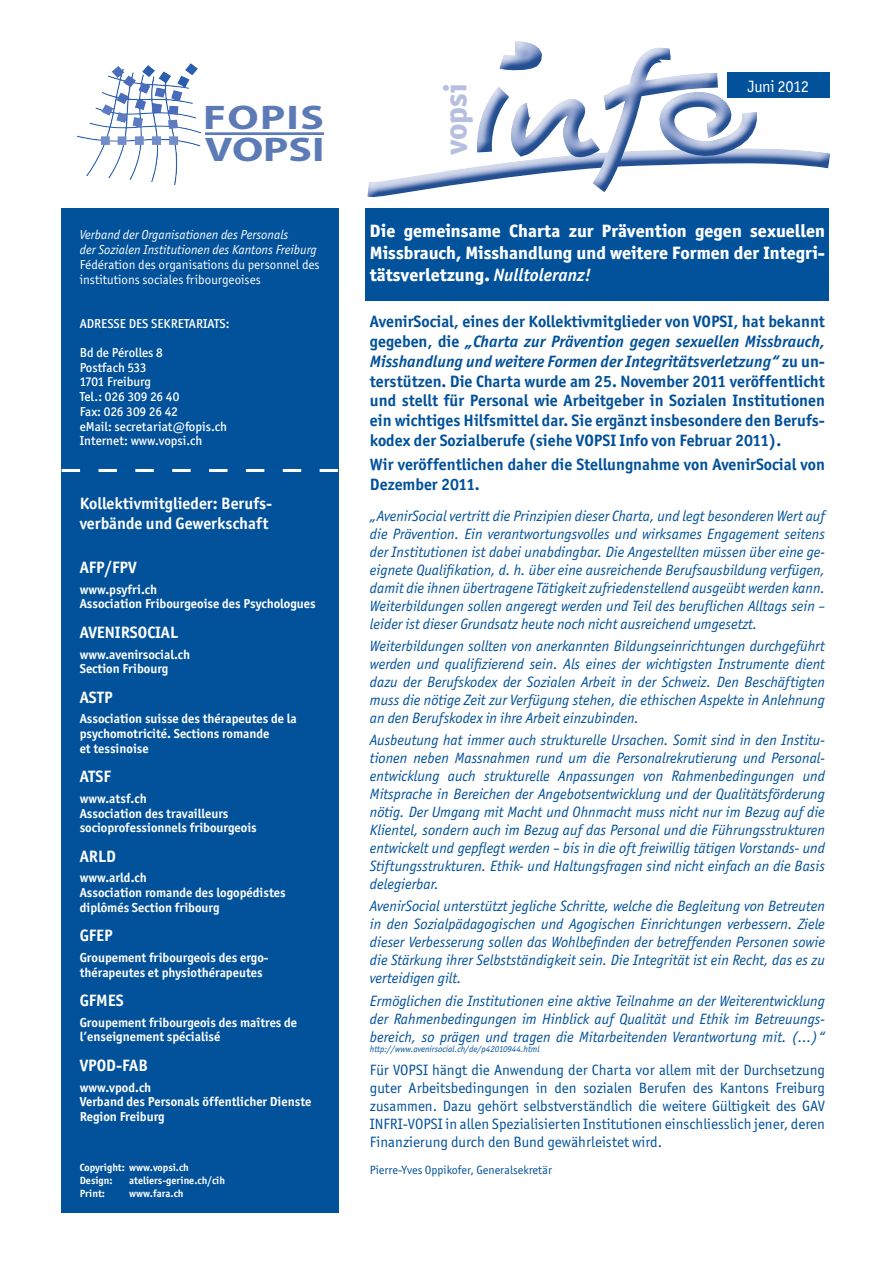
<style>
.page{position:relative;width:893px;height:1263px;background:#fff}
.page>*{position:absolute;margin:0;border:0;box-sizing:border-box;transform-origin:0 0}
.t1{font:700 34.2px/31.8px "Myriad Pro";letter-spacing:.015em;color:#5c7ab6;scale:1.27 1}
.t2{font:800 31.5px "Officina Sans ITC Std";color:#b6bfde}
.t3{font:800 18px/21.6px "Officina Sans ITC Std";color:#fff;text-align:justify}
.t4{font:700 16.5px/19.8px "Officina Sans ITC Std";color:#01519b;text-align:justify}
.t5{font:700 16.5px/19.8px "Officina Sans ITC Std";color:#fff}
.t6{font:16.5px "Officina Sans ITC Std";letter-spacing:-.02em;color:#fff}
.t7{font:italic 15px/18px "Officina Sans ITC Std";color:#01519b;text-align:justify}
.t8{font:15px/18px "Officina Sans ITC Std";color:#01519b;text-align:justify}
.t9{font:700 13.05px/14.7px "Officina Sans ITC Std";color:#fff}
.t10{font:500 13.05px/14.7px "Officina Sans ITC Std";color:#fff}
.t11{font:italic 13.05px/14.7px "Officina Sans ITC Std";color:#fff}
.t12{font:13.05px/14.7px "Officina Sans ITC Std";color:#fff}
.t13{font:12px "Officina Sans ITC Std";color:#01519b}
.t14{font:700 10.5px/12.6px "Officina Sans ITC Std";color:#fff}
.t15{font:italic 9px "Officina Sans ITC Std";color:#01519b}
.s1{font-weight:700;font-style:italic}
.s2{font-style:italic}
</style>
<div class="page">
<div style="left:61px;top:208px;width:278px;height:1005px;background:#01519b"></div>
<div style="left:366px;top:208px;width:463px;height:93px;background:#01519b"></div>
<img style="left:78px;top:64px;width:123px;height:120px">
<hr style="left:205px;top:132px;width:119px;height:3px;background:#5c7ab6">
<svg style="left:62px;top:469px;width:276px;height:3px"></svg>
<svg style="left:367px;top:72px;width:463px;height:125px"></svg>
<div style="left:475px;top:41px;width:292px;height:155px;background:#01519b;opacity:.75"></div>
<h1 class="t1" style="left:203px;top:100px;width:97px">FOPIS<br>VOPSI</h1>
<p class="t11" style="left:80px;top:228px;width:238px">Verband der Organisationen des Personals<br>der Sozialen Institutionen des Kantons Freiburg</p>
<p class="t12" style="left:80px;top:257px;width:241px">Fédération des organisations du personnel des institutions sociales fribourgeoises</p>
<p class="t10" style="left:80px;top:316px;width:151px">ADRESSE DES SEKRETARIATS:</p>
<p class="t10" style="left:80px;top:345px;width:149px">Bd de Pérolles 8<br>Postfach 533<br>1701 Freiburg<br>Tel.: 026 309 26 40<br>Fax: 026 309 26 42<br>eMail: secretariat@fopis.ch<br>Internet: www.vopsi.ch</p>
<p class="t5" style="left:80px;top:493px;width:194px">Kollektivmitglieder: Berufs&shy;verbände und Gewerkschaft</p>
<p class="t5" style="left:80px;top:557px;width:58px">AFP/FPV</p>
<p class="t9" style="left:80px;top:582px;width:237px">www.psyfri.ch<br>Association Fribourgeoise des Psychologues</p>
<p class="t5" style="left:80px;top:622px;width:100px">AVENIRSOCIAL</p>
<p class="t9" style="left:80px;top:647px;width:112px">www.avenirsocial.ch<br>Section Fribourg</p>
<p class="t5" style="left:80px;top:687px;width:34px">ASTP</p>
<p class="t9" style="left:80px;top:711px;width:218px">Association suisse des thérapeutes de la psychomotricité. Sections romande<br>et tessinoise</p>
<p class="t5" style="left:80px;top:766px;width:33px">ATSF</p>
<p class="t9" style="left:80px;top:791px;width:179px">www.atsf.ch<br>Association des travailleurs socioprofessionnels fribourgeois</p>
<p class="t5" style="left:80px;top:846px;width:38px">ARLD</p>
<p class="t9" style="left:80px;top:870px;width:207px">www.arld.ch<br>Association romande des logopédistes diplômés Section fribourg</p>
<p class="t5" style="left:80px;top:925px;width:35px">GFEP</p>
<p class="t9" style="left:80px;top:950px;width:191px">Groupement fribourgeois des ergo&shy;thérapeutes et physiothérapeutes</p>
<p class="t5" style="left:80px;top:990px;width:46px">GFMES</p>
<p class="t9" style="left:80px;top:1015px;width:219px">Groupement fribourgeois des maîtres de l’enseignement spécialisé</p>
<p class="t5" style="left:80px;top:1055px;width:70px">VPOD-FAB</p>
<p class="t9" style="left:80px;top:1080px;width:233px">www.vpod.ch<br>Verband des Personals öffentlicher Dienste<br>Region Freiburg</p>
<p class="t14" style="left:80px;top:1161px;width:111px">Copyright: www.vopsi.ch<br>Design:</p>
<p class="t14" style="left:129px;top:1174px;width:97px">ateliers-gerine.ch/cih</p>
<p class="t14" style="left:80px;top:1186px;width:27px">Print:</p>
<p class="t14" style="left:129px;top:1186px;width:56px">www.fara.ch</p>
<h2 class="t2" style="left:436px;top:155px;width:74px;rotate:-90deg">vopsi</h2>
<p class="t6" style="left:747px;top:77px;width:63px">Juni 2012</p>
<p class="t3" style="left:370px;top:220px;width:456px">Die gemeinsame Charta zur Prävention gegen sexuellen Missbrauch, Misshandlung und weitere Formen der Integri&shy;tätsverletzung. <span class="s1">Nulltoleranz!</span></p>
<p class="t4" style="left:370px;top:311px;width:457px">AvenirSocial, eines der Kollektivmitglieder von VOPSI, hat bekannt gegeben, die <span class="s2">„Charta zur Prävention gegen sexuellen Missbrauch, Misshandlung und weitere Formen der Integritätsverletzung“</span> zu un&shy;terstützen. Die Charta wurde am 25. November 2011 veröffentlicht und stellt für Personal wie Arbeitgeber in Sozialen Institutionen ein wichtiges Hilfsmittel dar. Sie ergänzt insbesondere den Berufs&shy;kodex der Sozialberufe (siehe VOPSI Info von Februar 2011).</p>
<p class="t4" style="left:370px;top:454px;width:456px">Wir veröffentlichen daher die Stellungnahme von AvenirSocial von<br>Dezember 2011.</p>
<p class="t7" style="left:370px;top:507px;width:457px">„AvenirSocial vertritt die Prinzipien dieser Charta, und legt besonderen Wert auf die Prävention. Ein verantwortungsvolles und wirksames Engagement seitens der Institutionen ist dabei unabdingbar. Die Angestellten müssen über eine ge&shy;eignete Qualifikation, d. h. über eine ausreichende Berufsausbildung verfügen, damit die ihnen übertragene Tätigkeit zufriedenstellend ausgeübt werden kann.<br>Weiterbildungen sollen angeregt werden und Teil des beruflichen Alltags sein – leider ist dieser Grundsatz heute noch nicht ausreichend umgesetzt.</p>
<p class="t7" style="left:370px;top:637px;width:457px">Weiterbildungen sollten von anerkannten Bildungseinrichtungen durchgeführt werden und qualifizierend sein. Als eines der wichtigsten Instrumente dient dazu der Berufskodex der Sozialen Arbeit in der Schweiz. Den Beschäftigten muss die nötige Zeit zur Verfügung stehen, die ethischen Aspekte in Anlehnung an den Berufskodex in ihre Arbeit einzubinden.</p>
<p class="t7" style="left:370px;top:731px;width:457px">Ausbeutung hat immer auch strukturelle Ursachen. Somit sind in den Institu&shy;tionen neben Massnahmen rund um die Personalrekrutierung und Personal&shy;entwicklung auch strukturelle Anpassungen von Rahmenbedingungen und Mitsprache in Bereichen der Angebotsentwicklung und der Qualitätsförderung nötig. Der Umgang mit Macht und Ohnmacht muss nicht nur im Bezug auf die Klientel, sondern auch im Bezug auf das Personal und die Führungsstrukturen entwickelt und gepflegt werden – bis in die oft freiwillig tätigen Vorstands- und Stiftungsstrukturen. Ethik- und Haltungsfragen sind nicht einfach an die Basis delegierbar.</p>
<p class="t7" style="left:370px;top:897px;width:456px">AvenirSocial unterstützt jegliche Schritte, welche die Begleitung von Betreuten in den Sozialpädagogischen und Agogischen Einrichtungen verbessern. Ziele dieser Verbesserung sollen das Wohlbefinden der betreffenden Personen sowie die Stärkung ihrer Selbstständigkeit sein. Die Integrität ist ein Recht, das es zu verteidigen gilt.</p>
<p class="t7" style="left:370px;top:992px;width:456px">Ermöglichen die Institutionen eine aktive Teilnahme an der Weiterentwicklung der Rahmenbedingungen im Hinblick auf Qualität und Ethik im Betreuungs&shy;bereich, so prägen und tragen die Mitarbeitenden Verantwortung mit. (…)“</p>
<p class="t15" style="left:370px;top:1044px;width:171px">http://www.avenirsocial.ch/de/p42010944.html</p>
<p class="t8" style="left:370px;top:1060px;width:456px">Für VOPSI hängt die Anwendung der Charta vor allem mit der Durchsetzung guter Arbeitsbedingungen in den sozialen Berufen des Kantons Freiburg zusammen. Dazu gehört selbstverständlich die weitere Gültigkeit des GAV INFRI-VOPSI in allen Spezialisierten Institutionen einschliesslich jener, deren Finanzierung durch den Bund gewährleistet wird.</p>
<p class="t13" style="left:370px;top:1163px;width:184px">Pierre-Yves Oppikofer, Generalsekretär</p>
</div>
